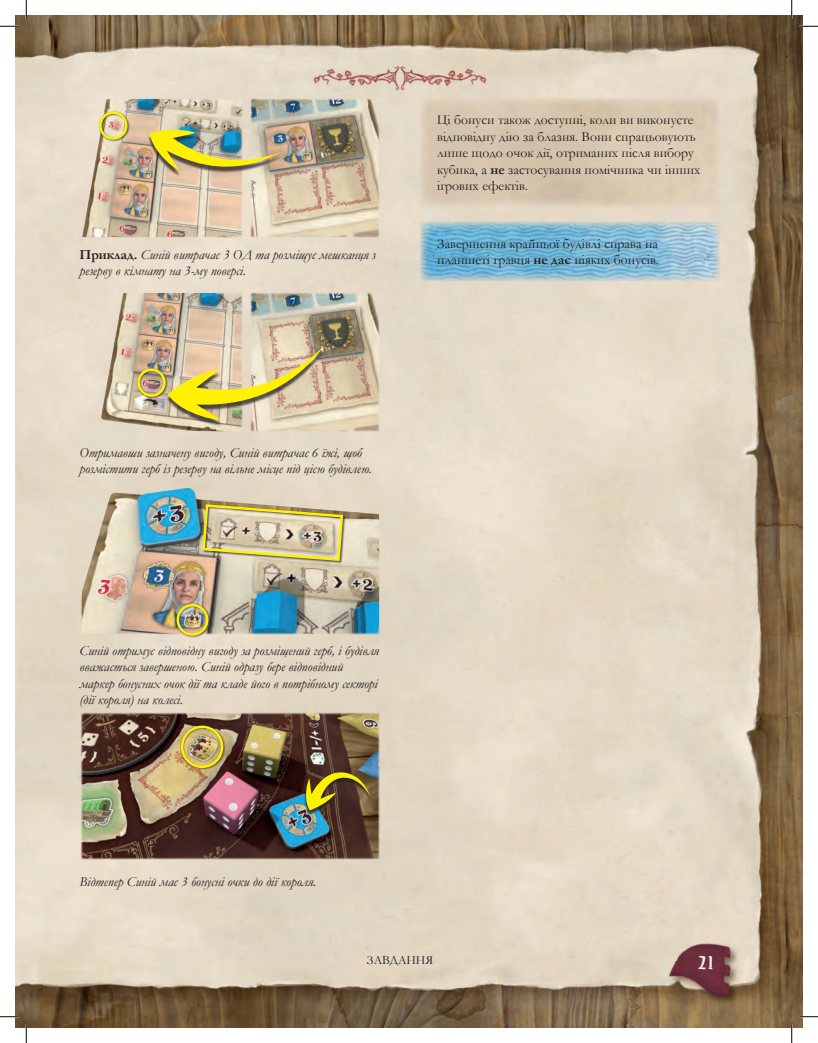
<style>
.page{position:relative;width:818px;height:1043px;background:#fff}
.page>*{position:absolute;margin:0;border:0;box-sizing:border-box;transform-origin:0 0}
.t1{font:17.5px "Moyenage 23";color:#fff}
.t2{font:italic 13.75px/16.5px "Garamond";color:#231f20}
.t3{font:13.75px/16.5px "Garamond";color:#231f20}
.t4{font:12.5px "Garamond";color:#231f20}
.s1{font-weight:700;font-style:normal}
.s2{font-weight:700}
</style>
<div class="page">
<img style="left:16px;top:16px;width:786px;height:1011px">
<img style="left:79px;top:291px;width:165px;height:142px">
<img style="left:94px;top:293px;width:121px;height:137px">
<img style="left:250px;top:291px;width:130px;height:142px">
<div style="left:165px;top:347px;width:161px;height:79px;background:#231f20;opacity:.75"></div>
<img style="left:167px;top:345px;width:158px;height:75px">
<div style="left:137px;top:367px;width:31px;height:32px;background:#231f20;opacity:.75"></div>
<div style="left:137px;top:368px;width:29px;height:29px;border:2px solid #fff101;border-radius:50%"></div>
<img style="left:79px;top:487px;width:301px;height:149px">
<img style="left:82px;top:487px;width:296px;height:139px">
<div style="left:202px;top:504px;width:144px;height:60px;background:#231f20;opacity:.75"></div>
<img style="left:201px;top:503px;width:143px;height:59px">
<div style="left:176px;top:603px;width:34px;height:35px;background:#231f20;opacity:.75"></div>
<div style="left:176px;top:604px;width:32px;height:32px;border:2px solid #fff101;border-radius:50%"></div>
<img style="left:419px;top:97px;width:301px;height:110px">
<img style="left:419px;top:221px;width:301px;height:60px">
<img style="left:79px;top:711px;width:301px;height:149px">
<img style="left:79px;top:97px;width:165px;height:142px">
<img style="left:79px;top:100px;width:93px;height:137px">
<img style="left:250px;top:97px;width:130px;height:142px">
<div style="left:147px;top:132px;width:135px;height:45px;background:#231f20;opacity:.75"></div>
<img style="left:149px;top:129px;width:132px;height:43px">
<div style="left:98px;top:110px;width:31px;height:32px;background:#231f20;opacity:.75"></div>
<div style="left:99px;top:111px;width:28px;height:29px;border:2px solid #fff101;border-radius:50%"></div>
<div style="left:304px;top:774px;width:67px;height:41px;background:#231f20;opacity:.75"></div>
<svg style="left:305px;top:770px;width:65px;height:40px;background:#7c6923"></svg>
<div style="left:180px;top:724px;width:45px;height:46px;background:#231f20;opacity:.75"></div>
<div style="left:181px;top:725px;width:42px;height:43px;border:2px solid #fff101;border-radius:50%"></div>
<svg style="left:0;top:25px;width:19px;height:2px"></svg>
<svg style="left:799px;top:25px;width:19px;height:2px"></svg>
<svg style="left:0;top:1015px;width:19px;height:2px"></svg>
<svg style="left:799px;top:1015px;width:19px;height:2px"></svg>
<svg style="left:25px;top:0;width:2px;height:19px"></svg>
<svg style="left:25px;top:1024px;width:2px;height:18px"></svg>
<svg style="left:790px;top:0;width:2px;height:19px"></svg>
<svg style="left:790px;top:1024px;width:2px;height:18px"></svg>
<p class="t2" style="left:79px;top:246px;width:297px"><span class="s1">Приклад.</span> Синій витрачає 3 ОД та розміщує мешканця з резерву в кімнату на 3-му поверсі.</p>
<p class="t3" style="left:437px;top:111px;width:265px">Ці бонуси також доступні, коли ви виконуєте відповідну дію за блазня. Вони спрацьовують лише щодо очок дії, отриманих після вибору кубика, а <span class="s2">не</span> застосування помічника чи інших ігрових ефектів.</p>
<p class="t3" style="left:437px;top:235px;width:223px">Завершення крайньої будівлі справа на планшеті гравця <span class="s2">не дає</span> ніяких бонусів.</p>
<p class="t2" style="left:79px;top:444px;width:294px">Отримавши зазначену вигоду, Синій витрачає 6 їжі, щоб розмістити герб із резерву на вільне місце під цією будівлею.</p>
<p class="t2" style="left:79px;top:642px;width:301px">Синій отримує відповідну вигоду за розміщений герб, і будівля вважається завершеною. Синій одразу бере відповідний маркер бонусних очок дії та кладе його в потрібному секторі (дії короля) на колесі.</p>
<p class="t2" style="left:79px;top:873px;width:238px">Відтепер Синій має 3 бонусні очки до дії короля.</p>
<p class="t4" style="left:367px;top:951px;width:68px">ЗАВДАННЯ</p>
<p class="t1" style="left:698px;top:952px;width:18px">21</p>
</div>
